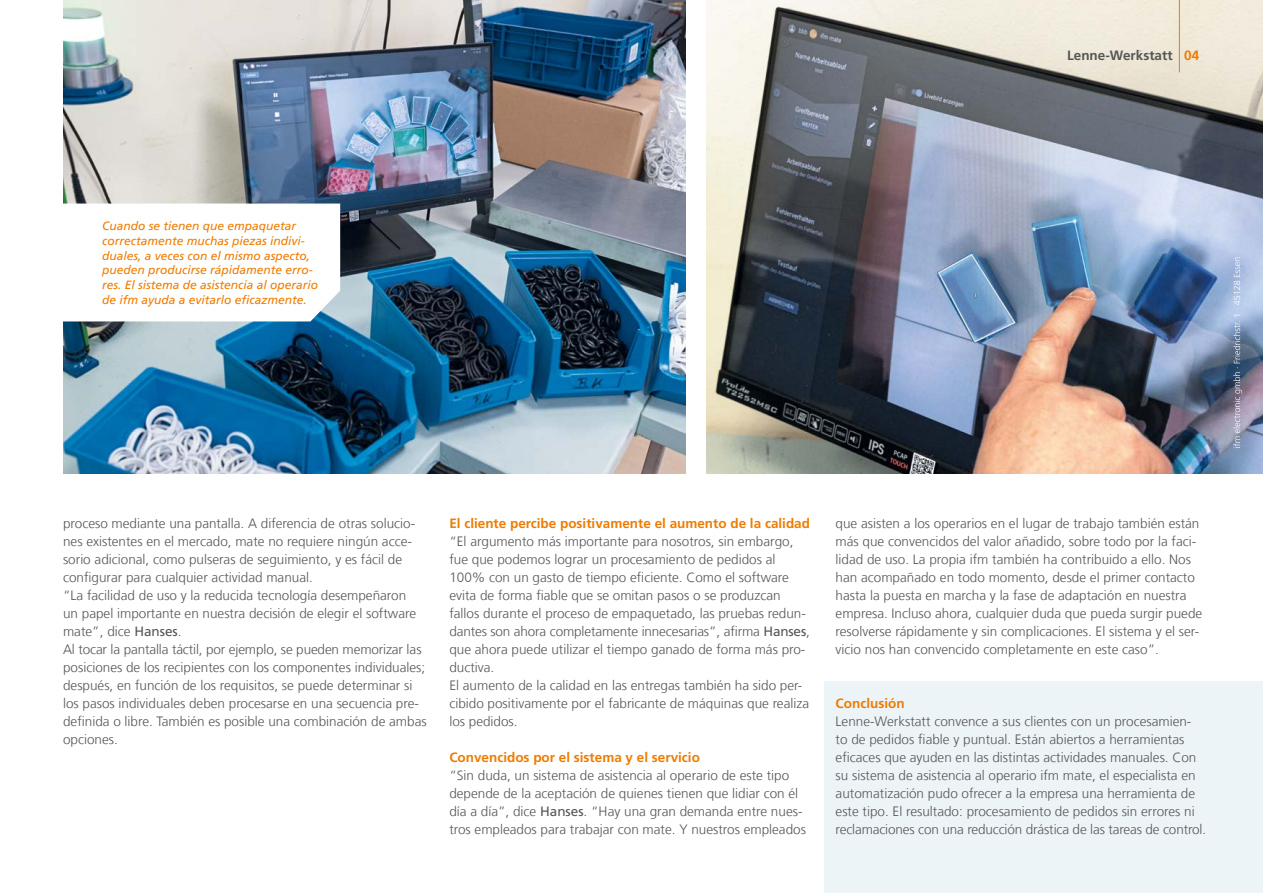
<style>
.page{position:relative;width:1263px;height:893px;background:#fff}
.page>*{position:absolute;margin:0;border:0;box-sizing:border-box;transform-origin:0 0}
.Fließtext_9pt_versch{font:300 13.5px/18px "Frutiger LT Com";color:#565656}
.Fließtext_9pt_headli{font:700 13.5px "Frutiger LT Com";color:#ef7c00}
.t1{font:700 13.5px "Frutiger LT Com";color:#565656}
.Bildunterschrift_lib{font:italic 12px/14.9px "Frutiger LT Com";color:#ef7c00}
.s1{color:#ef7c00}
.s2{font-weight:400}
</style>
<div class="page">
<div style="left:824px;top:681px;width:439px;height:212px;background:#edf4f8"></div>
<img style="left:64px;top:0;width:621px;height:474px">
<img style="left:706px;top:0;width:557px;height:474px">
<svg style="left:64px;top:204px;width:276px;height:117px"></svg>
<hr style="left:1179px;top:0;width:1px;height:72px;background:#ef7c00">
<svg style="left:1233px;top:258px;width:9px;height:190px;background:#94a0b9"></svg>
<p class="Bildunterschrift_lib" style="left:102px;top:218px;width:218px">Cuando se tienen que empaquetar correctamente muchas piezas indivi&shy;duales, a veces con el mismo aspecto, pueden producirse rápidamente erro&shy;res. El sistema de asistencia al operario de ifm ayuda a evitarlo eficazmente.</p>
<p class="t1" style="left:1067px;top:47px;width:134px">Lenne-Werkstatt <span class="s1">04</span></p>
<p class="Fließtext_9pt_versch" style="left:63px;top:514px;width:354px">proceso mediante una pantalla. A diferencia de otras solucio&shy;nes existentes en el mercado, mate no requiere ningún acce&shy;sorio adicional, como pulseras de seguimiento, y es fácil de configurar para cualquier actividad manual.</p>
<p class="Fließtext_9pt_versch" style="left:63px;top:586px;width:355px">“La facilidad de uso y la reducida tecnología desempeñaron un papel importante en nuestra decisión de elegir el software mate”, dice <span class="s2">Hanses</span>.</p>
<p class="Fließtext_9pt_versch" style="left:63px;top:640px;width:365px">Al tocar la pantalla táctil, por ejemplo, se pueden memorizar las posiciones de los recipientes con los componentes individuales; después, en función de los requisitos, se puede determinar si los pasos individuales deben procesarse en una secuencia pre&shy;definida o libre. También es posible una combinación de ambas opciones.</p>
<p class="Fließtext_9pt_headli" style="left:449px;top:515px;width:362px">El cliente percibe positivamente el aumento de la calidad</p>
<p class="Fließtext_9pt_versch" style="left:449px;top:532px;width:362px">“El argumento más importante para nosotros, sin embargo, fue que podemos lograr un procesamiento de pedidos al 100% con un gasto de tiempo eficiente. Como el software evita de forma fiable que se omitan pasos o se produzcan fallos durante el proceso de empaquetado, las pruebas redun&shy;dantes son ahora completamente innecesarias”, afirma <span class="s2">Hanses</span>, que ahora puede utilizar el tiempo ganado de forma más pro&shy;ductiva.<br>El aumento de la calidad en las entregas también ha sido per&shy;cibido positivamente por el fabricante de máquinas que realiza los pedidos.</p>
<p class="Fließtext_9pt_headli" style="left:449px;top:749px;width:252px">Convencidos por el sistema y el servicio</p>
<p class="Fließtext_9pt_versch" style="left:449px;top:766px;width:358px">“Sin duda, un sistema de asistencia al operario de este tipo depende de la aceptación de quienes tienen que lidiar con él día a día”, dice <span class="s2">Hanses</span>. “Hay una gran demanda entre nues&shy;tros empleados para trabajar con mate. Y nuestros empleados</p>
<p class="Fließtext_9pt_versch" style="left:836px;top:514px;width:368px">que asisten a los operarios en el lugar de trabajo también están más que convencidos del valor añadido, sobre todo por la faci&shy;lidad de uso. La propia ifm también ha contribuido a ello. Nos han acompañado en todo momento, desde el primer contacto hasta la puesta en marcha y la fase de adaptación en nuestra empresa. Incluso ahora, cualquier duda que pueda surgir puede resolverse rápidamente y sin complicaciones. El sistema y el ser&shy;vicio nos han convencido completamente en este caso”.</p>
<p class="Fließtext_9pt_headli" style="left:836px;top:695px;width:70px">Conclusión</p>
<p class="Fließtext_9pt_versch" style="left:836px;top:712px;width:372px">Lenne-Werkstatt convence a sus clientes con un procesamien&shy;to de pedidos fiable y puntual. Están abiertos a herramientas eficaces que ayuden en las distintas actividades manuales. Con su sistema de asistencia al operario ifm mate, el especialista en automatización pudo ofrecer a la empresa una herramienta de este tipo. El resultado: procesamiento de pedidos sin errores ni reclamaciones con una reducción drástica de las tareas de control.</p>
</div>
